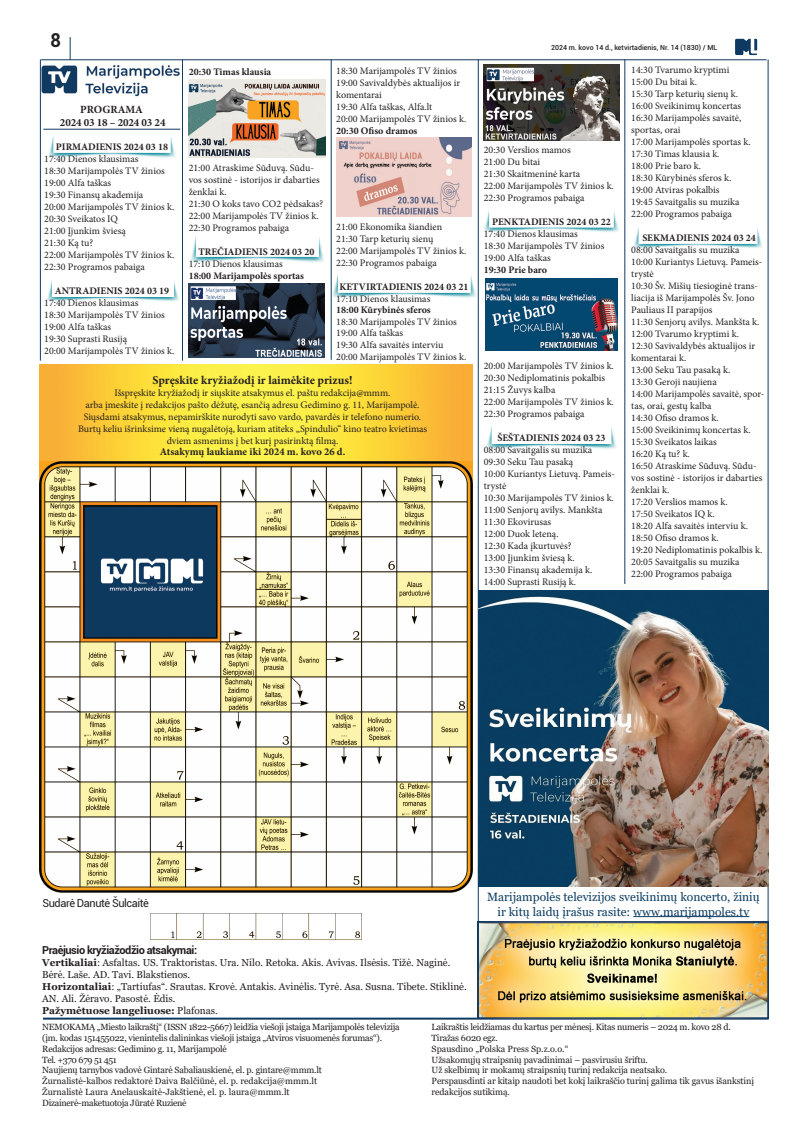
<style>
.page{position:relative;width:808px;height:1134px;background:#fff}
.page>*{position:absolute;margin:0;border:0;box-sizing:border-box;transform-origin:0 0}
.t1{font:700 19.2px "Roboto";color:#231f20;scale:.94 1}
.t2{font:12px/14.4px "Georgia";color:#0a3c62;text-align:center}
.t3{font:700 12px "Minion Pro";color:#231f20}
.t4{font:700 11px "Roboto";letter-spacing:-.04em;color:#231f20}
.t5{font:700 11px/13.2px "Minion Pro";letter-spacing:-.01em;color:#231f20;text-align:center}
.t6{font:11px "Roboto";letter-spacing:-.04em;color:#231f20}
.t7{font:700 10.5px "Minion Pro";color:#231f20}
.t8{font:10px/12px "Minion Pro";color:#231f20}
.t9{font:10px/12px "Georgia";color:#231f20}
.t10{font:700 10px "Minion Pro";color:#231f20}
.t11{font:9px/10.8px "Georgia";letter-spacing:-.02em;color:#231f20}
.t12{font:500 7px "Roboto";color:#231f20}
.s1{font-weight:700}
</style>
<div class="page">
<hr style="left:41px;top:60px;width:726px;height:1px;background:#0e3960">
<svg style="left:70px;top:37px;width:1px;height:23px"></svg>
<img style="left:735px;top:38px;width:23px;height:18px">
<img style="left:39px;top:364px;width:433px;height:106px">
<hr style="left:43px;top:1018px;width:726px;height:2px;background:#0f3960">
<img style="left:40px;top:461px;width:432px;height:479px">
<hr style="left:182px;top:60px;width:1px;height:301px;background:#0f3960">
<hr style="left:331px;top:60px;width:1px;height:300px;background:#0f3960">
<hr style="left:478px;top:60px;width:1px;height:959px;background:#0f3960">
<hr style="left:624px;top:60px;width:1px;height:524px;background:#0f3960">
<hr style="left:767px;top:60px;width:1px;height:959px;background:#0f3960">
<img style="left:41px;top:65px;width:139px;height:32px">
<hr style="left:40px;top:59px;width:1px;height:302px;background:#0f3960">
<img style="left:48px;top:138px;width:128px;height:20px">
<hr style="left:43px;top:129px;width:137px;height:1px;background:#0f3960">
<img style="left:633px;top:218px;width:136px;height:34px">
<img style="left:330px;top:265px;width:156px;height:36px">
<img style="left:40px;top:273px;width:149px;height:32px">
<img style="left:191px;top:225px;width:143px;height:42px">
<img style="left:477px;top:201px;width:149px;height:35px">
<img style="left:189px;top:80px;width:136px;height:78px">
<img style="left:337px;top:137px;width:135px;height:79px">
<img style="left:486px;top:278px;width:131px;height:72px">
<img style="left:486px;top:416px;width:140px;height:37px">
<img style="left:478px;top:921px;width:290px;height:98px">
<img style="left:484px;top:65px;width:135px;height:76px">
<img style="left:189px;top:284px;width:135px;height:74px">
<img style="left:478px;top:591px;width:290px;height:295px">
<hr style="left:633px;top:916px;width:116px;height:1px;background:#0a3c62">
<h1 class="t1" style="left:51px;top:27px;width:12px">8</h1>
<p class="t5" style="left:60px;top:102px;width:107px">PROGRAMA<br>2024 03 18 – 2024 03 24</p>
<p class="t10" style="left:56px;top:140px;width:114px">PIRMADIENIS 2024 03 18</p>
<p class="t8" style="left:44px;top:153px;width:132px">17:40 Dienos klausimas<br>18:30 Marijampolės TV žinios<br>19:00 Alfa taškas<br>19:30 Finansų akademija<br>20:00 Marijampolės TV žinios k.<br>20:30 Sveikatos IQ<br>21:00 Įjunkim šviesą<br>21:30 Ką tu?<br>22:00 Marijampolės TV žinios k.<br>22:30 Programos pabaiga</p>
<p class="t10" style="left:55px;top:284px;width:116px">ANTRADIENIS 2024 03 19</p>
<p class="t8" style="left:44px;top:297px;width:132px">17:40 Dienos klausimas<br>18:30 Marijampolės TV žinios<br>19:00 Alfa taškas<br>19:30 Suprasti Rusiją<br>20:00 Marijampolės TV žinios k.</p>
<p class="t10" style="left:189px;top:65px;width:84px">20:30 Timas klausia</p>
<p class="t8" style="left:189px;top:162px;width:136px">21:00 Atraskime Sūduvą. Sūdu&shy;vos sostinė - istorijos ir dabarties ženklai k.<br>21:30 O koks tavo CO2 pėdsakas?<br>22:00 Marijampolės TV žinios k.<br>22:30 Programos pabaiga</p>
<p class="t10" style="left:198px;top:245px;width:117px">TREČIADIENIS 2024 03 20</p>
<p class="t8" style="left:189px;top:258px;width:96px">17:10 Dienos klausimas</p>
<p class="t10" style="left:189px;top:269px;width:117px">18:00 Marijampolės sportas</p>
<p class="t8" style="left:336px;top:65px;width:132px">18:30 Marijampolės TV žinios<br>19:00 Savivaldybės aktualijos ir komentarai<br>19:30 Alfa taškas, Alfa.lt<br>20:00 Marijampolės TV žinios k.</p>
<p class="t10" style="left:336px;top:124px;width:83px">20:30 Ofiso dramos</p>
<p class="t8" style="left:336px;top:221px;width:132px">21:00 Ekonomika šiandien<br>21:30 Tarp keturių sienų<br>22:00 Marijampolės TV žinios k.<br>22:30 Programos pabaiga</p>
<p class="t10" style="left:339px;top:280px;width:131px">KETVIRTADIENIS 2024 03 21</p>
<p class="t8" style="left:336px;top:292px;width:96px">17:10 Dienos klausimas</p>
<p class="t10" style="left:336px;top:303px;width:96px">18:00 Kūrybinės sferos</p>
<p class="t8" style="left:336px;top:316px;width:132px;line-height:11.6px">18:30 Marijampolės TV žinios<br>19:00 Alfa taškas<br>19:30 Alfa savaitės interviu<br>20:00 Marijampolės TV žinios k.</p>
<p class="t3" style="left:153px;top:372px;width:201px">Spręskite kryžiažodį ir laimėkite prizus!</p>
<p class="t8" style="left:78px;top:387px;width:351px;text-align:center">Išspręskite kryžiažodį ir siųskite atsakymus el. paštu redakcija@mmm.<br>arba įmeskite į redakcijos pašto dėžutę, esančią adresu Gedimino g. 11, Marijampolė.<br>Siųsdami atsakymus, nepamirškite nurodyti savo vardo, pavardės ir telefono numerio.<br>Burtų keliu išrinksime vieną nugalėtoją, kuriam atiteks „Spindulio“ kino teatro kvietimas dviem asmenims į bet kurį pasirinktą filmą.</p>
<p class="t7" style="left:160px;top:445px;width:187px">Atsakymų laukiame iki 2024 m. kovo 26 d.</p>
<p class="t12" style="left:551px;top:42px;width:168px">2024 m. kovo 14 d., ketvirtadienis, Nr. 14 (1830) / ML</p>
<p class="t8" style="left:484px;top:144px;width:132px">20:30 Verslios mamos<br>21:00 Du bitai<br>21:30 Skaitmeninė karta<br>22:00 Marijampolės TV žinios k.<br>22:30 Programos pabaiga</p>
<p class="t10" style="left:492px;top:215px;width:120px">PENKTADIENIS 2024 03 22</p>
<p class="t8" style="left:484px;top:228px;width:122px">17:40 Dienos klausimas<br>18:30 Marijampolės TV žinios<br>19:00 Alfa taškas</p>
<p class="t10" style="left:484px;top:263px;width:65px">19:30 Prie baro</p>
<p class="t8" style="left:484px;top:360px;width:132px">20:00 Marijampolės TV žinios k.<br>20:30 Nediplomatinis pokalbis<br>21:15 Žuvys kalba<br>22:00 Marijampolės TV žinios k.<br>22:30 Programos pabaiga</p>
<p class="t10" style="left:497px;top:431px;width:110px">ŠEŠTADIENIS 2024 03 23</p>
<p class="t8" style="left:484px;top:444px;width:133px">08:00 Savaitgalis su muzika<br>09:30 Seku Tau pasaką<br>10:00 Kuriantys Lietuvą. Pameis&shy;trystė<br>10:30 Marijampolės TV žinios k.<br>11:00 Senjorų avilys. Mankšta<br>11:30 Ekovirusas<br>12:00 Duok leteną.<br>12:30 Kada įkurtuvės?<br>13:00 Įjunkim šviesą k.<br>13:30 Finansų akademija k.<br>14:00 Suprasti Rusiją k.</p>
<p class="t8" style="left:631px;top:64px;width:121px">14:30 Tvarumo kryptimi<br>15:00 Du bitai k.<br>15:30 Tarp keturių sienų k.<br>16:00 Sveikinimų koncertas<br>16:30 Marijampolės savaitė, sportas, orai<br>17:00 Marijampolės sportas k.<br>17:30 Timas klausia k.<br>18:00 Prie baro k.<br>18:30 Kūrybinės sferos k.<br>19:00 Atviras pokalbis<br>19:45 Savaitgalis su muzika<br>22:00 Programos pabaiga</p>
<p class="t10" style="left:642px;top:231px;width:115px">SEKMADIENIS 2024 03 24</p>
<p class="t8" style="left:631px;top:244px;width:135px">08:00 Savaitgalis su muzika<br>10:00 Kuriantys Lietuvą. Pameis&shy;trystė<br>10:30 Šv. Mišių tiesioginė trans&shy;liacija iš Marijampolės Šv. Jono<br>Pauliaus II parapijos<br>11:30 Senjorų avilys. Mankšta k.<br>12:00 Tvarumo kryptimi k.<br>12:30 Savivaldybės aktualijos ir komentarai k.<br>13:00 Seku Tau pasaką k.<br>13:30 Geroji naujiena<br>14:00 Marijampolės savaitė, spor&shy;tas, orai, gestų kalba<br>14:30 Ofiso dramos k.<br>15:00 Sveikinimų koncertas k.<br>15:30 Sveikatos laikas<br>16:20 Ką tu? k.<br>16:50 Atraskime Sūduvą. Sūdu&shy;vos sostinė - istorijos ir dabarties ženklai k.<br>17:20 Verslios mamos k.<br>17:50 Sveikatos IQ k.<br>18:20 Alfa savaitės interviu k.<br>18:50 Ofiso dramos k.<br>19:20 Nediplomatinis pokalbis k.<br>20:05 Savaitgalis su muzika<br>22:00 Programos pabaiga</p>
<p class="t6" style="left:43px;top:896px;width:108px">Sudarė Danutė Šulcaitė</p>
<p class="t4" style="left:42px;top:942px;width:156px">Praėjusio kryžiažodžio atsakymai:</p>
<p class="t9" style="left:42px;top:956px;width:426px"><span class="s1">Vertikaliai</span>: Asfaltas. US. Traktoristas. Ura. Nilo. Retoka. Akis. Avivas. Ilsėsis. Tižė. Naginė.<br>Bėrė. Laše. AD. Tavi. Blakstienos.<br><span class="s1">Horizontaliai</span>: „Tartiufas“. Srautas. Krovė. Antakis. Avinėlis. Tyrė. Asa. Susna. Tibete. Stiklinė.<br>AN. Ali. Žėravo. Pasostė. Ėdis.<br><span class="s1">Pažymėtuose langeliuose:</span> Plafonas.</p>
<p class="t2" style="left:487px;top:890px;width:274px">Marijampolės televizijos sveikinimų koncerto, žinių ir kitų laidų įrašus rasite: www.marijampoles.tv</p>
<p class="t11" style="left:42px;top:1022px;width:359px">NEMOKAMĄ „Miesto laikraštį“ (ISSN 1822-5667) leidžia viešoji įstaiga Marijampolės televizija (įm. kodas 151455022, vienintelis dalininkas viešoji įstaiga „Atviros visuomenės forumas“).<br>Redakcijos adresas: Gedimino g. 11, Marijampolė<br>Tel. +370 679 51 451<br>Naujienų tarnybos vadovė Gintarė Sabaliauskienė, el. p. gintare@mmm.lt<br>Žurnalistė-kalbos redaktorė Daiva Balčiūnė, el. p. redakcija@mmm.lt<br>Žurnalistė Laura Anelauskaitė-Jakštienė, el. p. laura@mmm.lt<br>Dizainerė-maketuotoja Jūratė Ruzienė</p>
<p class="t11" style="left:432px;top:1022px;width:324px">Laikraštis leidžiamas du kartus per mėnesį. Kitas numeris – 2024 m. kovo 28 d.<br>Tiražas 6020 egz.<br>Spausdino „Polska Press Sp.z.o.o.“<br>Užsakomųjų straipsnių pavadinimai – pasvirusiu šriftu.<br>Už skelbimų ir mokamų straipsnių turinį redakcija neatsako.<br>Perspausdinti ar kitaip naudoti bet kokį laikraščio turinį galima tik gavus išankstinį redakcijos sutikimą.</p>
</div>
